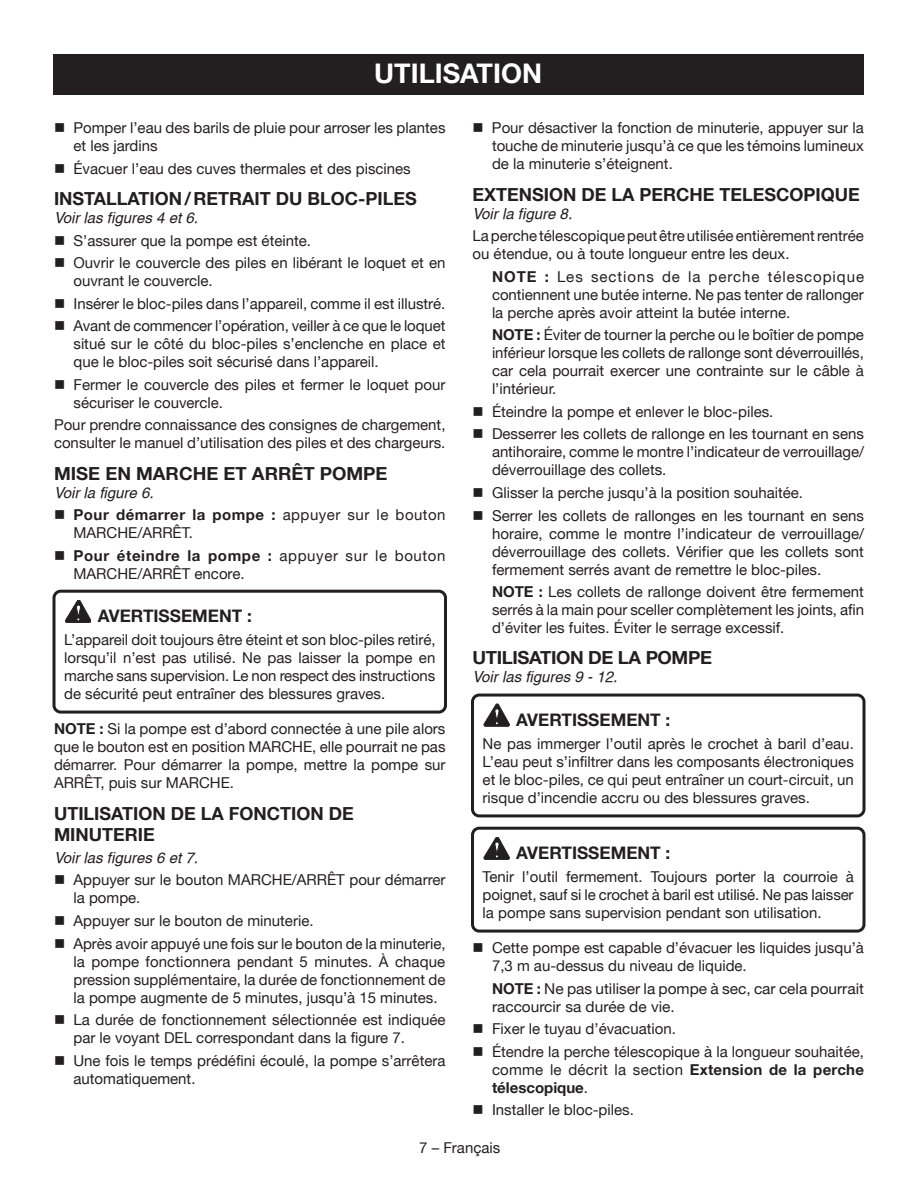
<style>
.page{position:relative;width:918px;height:1188px;background:#fff}
.page>*{position:absolute;margin:0;border:0;box-sizing:border-box;transform-origin:0 0}
.HEADING{font:700 27px "Helvetica Neue";color:#fff}
.Heading_2__w_fig{font:700 18px/21.6px "Helvetica Neue";color:#231f20}
.Heading_2__w_fig-2{font:700 18px "Helvetica Neue";letter-spacing:-.02em;color:#231f20}
.Warning{font:700 17.25px "Helvetica Neue";color:#231f20}
.bullets{font:15px/18px "Helvetica Neue";color:#231f20}
.Warning_text{font:15px/18px "Helvetica Neue";color:#231f20;text-align:justify}
.Body_text{font:15px/18px "Helvetica Neue";color:#231f20}
.See_figure{font:italic 15px "Helvetica";color:#231f20}
.s1{font-weight:700}
</style>
<div class="page">
<div style="left:53px;top:54px;width:811px;height:40px;background:#231f20"></div>
<div style="left:52px;top:590px;width:395px;height:124px;border:3px solid #231f20;border-radius:7px"></div>
<svg style="left:65px;top:600px;width:26px;height:22px"></svg>
<div style="left:471px;top:694px;width:395px;height:123px;border:3px solid #231f20;border-radius:7px"></div>
<div style="left:471px;top:827px;width:395px;height:106px;border:3px solid #231f20;border-radius:7px"></div>
<svg style="left:484px;top:704px;width:25px;height:22px"></svg>
<svg style="left:484px;top:837px;width:25px;height:22px"></svg>
<p class="HEADING" style="left:374px;top:56px;width:169px">UTILISATION</p>
<p class="bullets" style="left:74px;top:119px;width:374px;text-indent:-20px">■ Pomper l’eau des barils de pluie pour arroser les plantes et les jardins</p>
<p class="bullets" style="left:54px;top:159px;width:358px">■ Évacuer l’eau des cuves thermales et des piscines</p>
<p class="Heading_2__w_fig" style="left:54px;top:188px;width:364px">INSTALLATION/RETRAIT DU BLOC-PILES</p>
<p class="See_figure" style="left:54px;top:209px;width:145px">Voir las figures 4 et 6.</p>
<p class="bullets" style="left:54px;top:231px;width:259px">■ S’assurer que la pompe est éteinte.</p>
<p class="bullets" style="left:74px;top:254px;width:374px;text-indent:-20px">■ Ouvrir le couvercle des piles en libérant le loquet et en ouvrant le couvercle.</p>
<p class="bullets" style="left:54px;top:294px;width:393px">■ Insérer le bloc-piles dans l’appareil, comme il est illustré.</p>
<p class="bullets" style="left:74px;top:317px;width:373px;text-align:justify;text-indent:-20px">■ Avant de commencer l’opération, veiller à ce que le loquet situé sur le côté du bloc-piles s’enclenche en place et que le bloc-piles soit sécurisé dans l’appareil.</p>
<p class="bullets" style="left:74px;top:375px;width:373px;text-indent:-20px">■ Fermer le couvercle des piles et fermer le loquet pour sécuriser le couvercle.</p>
<p class="Body_text" style="left:54px;top:416px;width:393px">Pour prendre connaissance des consignes de chargement, consulter le manuel d’utilisation des piles et des chargeurs.</p>
<p class="Heading_2__w_fig" style="left:54px;top:462px;width:335px">MISE EN MARCHE ET ARRÊT POMPE</p>
<p class="See_figure" style="left:54px;top:484px;width:101px">Voir la figure 6.</p>
<p class="bullets" style="left:74px;top:505px;width:374px;text-indent:-20px">■ <span class="s1">Pour démarrer la pompe :</span> appuyer sur le bouton<br>MARCHE/ARRÊT.</p>
<p class="bullets" style="left:74px;top:546px;width:374px;text-indent:-20px">■ <span class="s1">Pour éteindre la pompe :</span> appuyer sur le bouton<br>MARCHE/ARRÊT encore.</p>
<p class="Warning" style="left:98px;top:606px;width:156px">AVERTISSEMENT :</p>
<p class="Warning_text" style="left:64px;top:630px;width:373px">L’appareil doit toujours être éteint et son bloc-piles retiré, lorsqu’il n’est pas utilisé. Ne pas laisser la pompe en marche sans supervision. Le non respect des instructions de sécurité peut entraîner des blessures graves.</p>
<p class="Body_text" style="left:54px;top:720px;width:393px;text-align:justify"><span class="s1">NOTE :</span> Si la pompe est d’abord connectée à une pile alors que le bouton est en position MARCHE, elle pourrait ne pas démarrer. Pour démarrer la pompe, mettre la pompe sur ARRÊT, puis sur MARCHE.</p>
<p class="Heading_2__w_fig" style="left:54px;top:802px;width:301px">UTILISATION DE LA FONCTION DE<br>MINUTERIE</p>
<p class="See_figure" style="left:54px;top:849px;width:145px">Voir las figures 6 et 7.</p>
<p class="bullets" style="left:74px;top:871px;width:373px;text-indent:-20px">■ Appuyer sur le bouton MARCHE/ARRÊT pour démarrer la pompe.</p>
<p class="bullets" style="left:54px;top:911px;width:261px">■ Appuyer sur le bouton de minuterie.</p>
<p class="bullets" style="left:74px;top:934px;width:374px;text-align:justify;text-indent:-20px">■ Après avoir appuyé une fois sur le bouton de la minuterie, la pompe fonctionnera pendant 5 minutes. À chaque pression supplémentaire, la durée de fonctionnement de la pompe augmente de 5 minutes, jusqu’à 15 minutes.</p>
<p class="bullets" style="left:74px;top:1011px;width:373px;text-indent:-20px">■ La durée de fonctionnement sélectionnée est indiquée par le voyant DEL correspondant dans la figure 7.</p>
<p class="bullets" style="left:74px;top:1051px;width:374px;text-indent:-20px">■ Une fois le temps prédéfini écoulé, la pompe s’arrêtera automatiquement.</p>
<p class="bullets" style="left:492px;top:119px;width:373px;text-align:justify;text-indent:-20px">■ Pour désactiver la fonction de minuterie, appuyer sur la touche de minuterie jusqu’à ce que les témoins lumineux de la minuterie s’éteignent.</p>
<p class="Heading_2__w_fig" style="left:472px;top:183px;width:389px">EXTENSION DE LA PERCHE TELESCOPIQUE</p>
<p class="See_figure" style="left:472px;top:205px;width:101px">Voir la figure 8.</p>
<p class="Body_text" style="left:472px;top:227px;width:393px">La perche télescopique peut être utilisée entièrement rentrée ou étendue, ou à toute longueur entre les deux.</p>
<p class="bullets" style="left:492px;top:267px;width:374px;text-align:justify"><span class="s1">NOTE :</span> Les sections de la perche télescopique contiennent une butée interne. Ne pas tenter de rallonger la perche après avoir atteint la butée interne.</p>
<p class="bullets" style="left:492px;top:326px;width:373px;text-align:justify"><span class="s1">NOTE :</span> Éviter de tourner la perche ou le boîtier de pompe inférieur lorsque les collets de rallonge sont déverrouillés, car cela pourrait exercer une contrainte sur le câble à l’intérieur.</p>
<p class="bullets" style="left:472px;top:402px;width:302px">■ Éteindre la pompe et enlever le bloc-piles.</p>
<p class="bullets" style="left:492px;top:425px;width:374px;text-align:justify;text-indent:-20px">■ Desserrer les collets de rallonge en les tournant en sens antihoraire, comme le montre l’indicateur de verrouillage/ déverrouillage des collets.</p>
<p class="bullets" style="left:472px;top:483px;width:332px">■ Glisser la perche jusqu’à la position souhaitée.</p>
<p class="bullets" style="left:492px;top:506px;width:374px;text-align:justify;text-indent:-20px">■ Serrer les collets de rallonges en les tournant en sens horaire, comme le montre l’indicateur de verrouillage/ déverrouillage des collets. Vérifier que les collets sont fermement serrés avant de remettre le bloc-piles.</p>
<p class="bullets" style="left:492px;top:583px;width:374px;text-align:justify"><span class="s1">NOTE :</span> Les collets de rallonge doivent être fermement serrés à la main pour sceller complètement les joints, afin d’éviter les fuites. Éviter le serrage excessif.</p>
<p class="Heading_2__w_fig-2" style="left:472px;top:647px;width:241px">UTILISATION DE LA POMPE</p>
<p class="See_figure" style="left:472px;top:668px;width:146px">Voir las figures 9 - 12.</p>
<p class="Warning" style="left:516px;top:710px;width:156px">AVERTISSEMENT :</p>
<p class="Warning_text" style="left:483px;top:734px;width:373px">Ne pas immerger l’outil après le crochet à baril d’eau.<br>L’eau peut s’infiltrer dans les composants électroniques et le bloc-piles, ce qui peut entraîner un court-circuit, un risque d’incendie accru ou des blessures graves.</p>
<p class="Warning" style="left:516px;top:843px;width:156px">AVERTISSEMENT :</p>
<p class="Warning_text" style="left:483px;top:867px;width:373px">Tenir l’outil fermement. Toujours porter la courroie à poignet, sauf si le crochet à baril est utilisé. Ne pas laisser la pompe sans supervision pendant son utilisation.</p>
<p class="bullets" style="left:492px;top:939px;width:373px;text-indent:-20px">■ Cette pompe est capable d’évacuer les liquides jusqu’à<br>7,3 m au-dessus du niveau de liquide.</p>
<p class="bullets" style="left:492px;top:979px;width:374px"><span class="s1">NOTE :</span> Ne pas utiliser la pompe à sec, car cela pourrait raccourcir sa durée de vie.</p>
<p class="bullets" style="left:472px;top:1020px;width:205px">■ Fixer le tuyau d’évacuation.</p>
<p class="bullets" style="left:492px;top:1042px;width:374px;text-align:justify;text-indent:-20px">■ Étendre la perche télescopique à la longueur souhaitée, comme le décrit la section <span class="s1">Extension de la perche télescopique</span>.</p>
<p class="bullets" style="left:472px;top:1101px;width:163px">■ Installer le bloc-piles.</p>
<p class="Warning_text" style="left:419px;top:1139px;width:83px">7 – Français</p>
</div>
